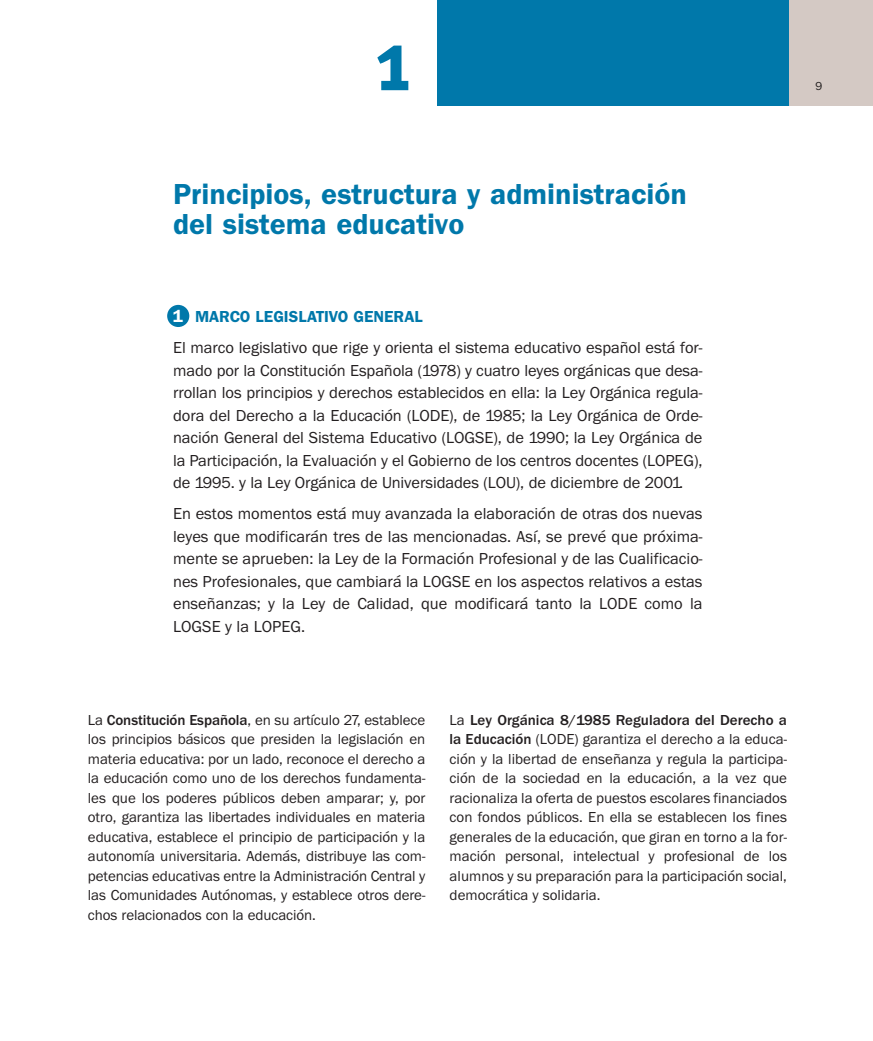
<style>
.page{position:relative;width:873px;height:1041px;background:#fff}
.page>*{position:absolute;margin:0;border:0;box-sizing:border-box;transform-origin:0 0}
.t1{font:700 85.5px "Meta Plus";color:#0078aa}
.t2{font:30px/30px "Franklin Gothic Dem Bld";color:#0078aa}
.t3{font:16.5px/22.5px "Franklin Gothic";letter-spacing:-.005em;color:#231f20;text-align:justify}
.t4{font:16.5px "Franklin Gothic Dem Bld";color:#0078aa}
.t5{font:15px/19.5px "Franklin Gothic";letter-spacing:-.005em;color:#231f20;text-align:justify}
.t6{font:15px "Franklin Gothic Mdm";color:#231f20}
.t7{font:12px "Franklin Gothic";color:#231f20}
.s1{font-family:"Franklin Gothic";font-weight:700;font-size:18px;color:#fff}
.s2{font-family:"Franklin Gothic Mdm"}
.s3{font-family:"Franklin Gothic"}
</style>
<div class="page">
<svg style="left:167px;top:0;width:705px;height:327px"></svg>
<h1 class="t1" style="left:376px;top:28px;width:37px">1</h1>
<p class="t7" style="left:815px;top:82px;width:8px">9</p>
<h2 class="t2" style="left:173px;top:182px;width:515px">Principios, estructura y administración del sistema educativo</h2>
<p class="t4" style="left:173px;top:310px;width:251px"><span class="s1">1</span> MARCO LEGISLATIVO GENERAL</p>
<p class="t3" style="left:173px;top:337px;width:531px">El marco legislativo que rige y orienta el sistema educativo español está for&shy;mado por la Constitución Española (1978) y cuatro leyes orgánicas que desa&shy;rrollan los principios y derechos establecidos en ella: la Ley Orgánica regula&shy;dora del Derecho a la Educación (LODE), de 1985; la Ley Orgánica de Orde&shy;nación General del Sistema Educativo (LOGSE), de 1990; la Ley Orgánica de la Participación, la Evaluación y el Gobierno de los centros docentes (LOPEG), de 1995. y la Ley Orgánica de Universidades (LOU), de diciembre de 2001.</p>
<p class="t3" style="left:173px;top:503px;width:531px">En estos momentos está muy avanzada la elaboración de otras dos nuevas leyes que modificarán tres de las mencionadas. Así, se prevé que próxima&shy;mente se aprueben: la Ley de la Formación Profesional y de las Cualificacio&shy;nes Profesionales, que cambiará la LOGSE en los aspectos relativos a estas enseñanzas; y la Ley de Calidad, que modificará tanto la LODE como la LOGSE y la LOPEG.</p>
<p class="t5" style="left:88px;top:711px;width:339px">La <span class="s2">Constitución Española</span>, en su artículo 27, establece los principios básicos que presiden la legislación en materia educativa: por un lado, reconoce el derecho a la educación como uno de los derechos fundamenta&shy;les que los poderes públicos deben amparar; y, por otro, garantiza las libertades individuales en materia educativa, establece el principio de participación y la autonomía universitaria. Además, distribuye las com&shy;petencias educativas entre la Administración Central y las Comunidades Autónomas, y establece otros dere&shy;chos relacionados con la educación.</p>
<p class="t6" style="left:449px;top:715px;width:339px"><span class="s3">La</span> Ley Orgánica 8/1985 Reguladora del Derecho a</p>
<p class="t5" style="left:449px;top:730px;width:339px"><span class="s2">la Educación</span> (LODE) garantiza el derecho a la educa&shy;ción y la libertad de enseñanza y regula la participa&shy;ción de la sociedad en la educación, a la vez que racionaliza la oferta de puestos escolares financiados con fondos públicos. En ella se establecen los fines generales de la educación, que giran en torno a la for&shy;mación personal, intelectual y profesional de los alumnos y su preparación para la participación social, democrática y solidaria.</p>
</div>
